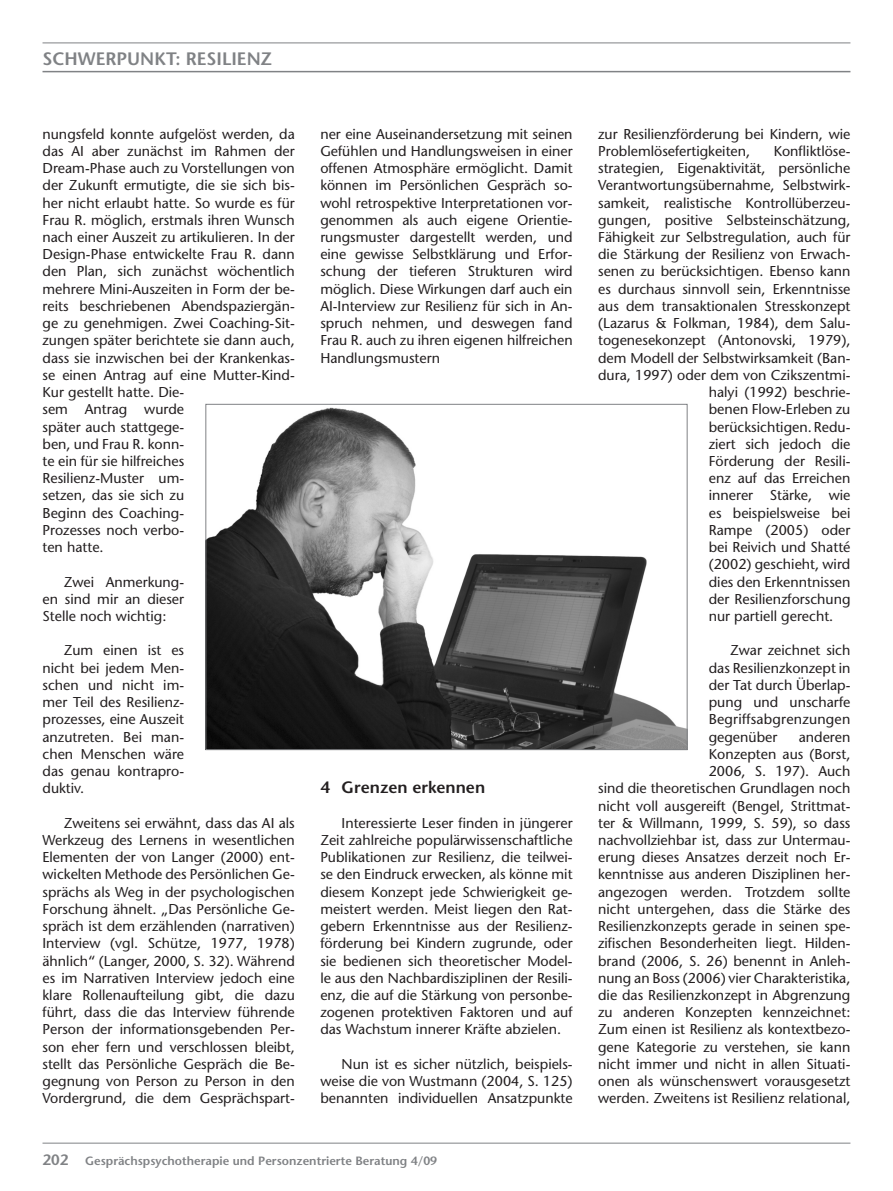
<style>
.page{position:relative;width:893px;height:1191px;background:#fff}
.page>*{position:absolute;margin:0;border:0;box-sizing:border-box;transform-origin:0 0}
.t1{font:600 18px "Stone Sans";color:#808285}
.A_Überschrift_1__5mm{font:600 16.5px "Stone Sans";color:#231f20}
.A_Fliesstext{font:14.25px/17.2px "Stone Sans";color:#231f20;text-align:justify}
.t2{font:600 12px "Stone Sans";color:#808285}
.s1{font-size:15px}
</style>
<div class="page">
<hr style="left:43px;top:1142px;width:807px;height:1px;background:#808285">
<hr style="left:43px;top:43px;width:807px;height:1px;background:#808285">
<hr style="left:43px;top:71px;width:807px;height:1px;background:#808285">
<img style="left:207px;top:407px;width:478px;height:341px">
<p class="t1" style="left:43px;top:47px;width:231px">Schwerpunkt: Resilienz</p>
<p class="A_Fliesstext" style="left:43px;top:125px;width:254px;text-align:left">nungsfeld konnte aufgelöst werden, da das AI aber zunächst im Rahmen der<br>Dream-Phase auch zu Vorstellungen von der Zukunft ermutigte, die sie sich bis&shy;her nicht erlaubt hatte. So wurde es für<br>Frau R. möglich, erstmals ihren Wunsch nach einer Auszeit zu artikulieren. In der<br>Design-Phase entwickelte Frau R. dann den Plan, sich zunächst wöchentlich mehrere Mini-Auszeiten in Form der be&shy;reits beschriebenen Abendspaziergän&shy;ge zu genehmigen. Zwei Coaching-Sit&shy;zungen später berichtete sie dann auch, dass sie inzwischen bei der Krankenkas&shy;se einen Antrag auf eine Mutter-Kind-<br>Kur gestellt hatte. Die-<br>sem Antrag wurde<br>später auch stattgege-<br>ben, und Frau R. konn-<br>te ein für sie hilfreiches<br>Resilienz-Muster um-<br>setzen, das sie sich zu<br>Beginn des Coaching-<br>Prozesses noch verbo-<br>ten hatte.</p>
<p class="A_Fliesstext" style="left:43px;top:573px;width:143px;text-indent:21px">Zwei Anmerkung&shy;en sind mir an dieser Stelle noch wichtig:</p>
<p class="A_Fliesstext" style="left:43px;top:642px;width:143px;text-indent:21px">Zum einen ist es nicht bei jedem Men&shy;schen und nicht im&shy;mer Teil des Resilienz&shy;prozesses, eine Auszeit anzutreten. Bei man&shy;chen Menschen wäre das genau kontrapro&shy;duktiv.</p>
<p class="A_Fliesstext" style="left:43px;top:814px;width:254px;text-indent:21px">Zweitens sei erwähnt, dass das AI als Werkzeug des Lernens in wesentlichen Elementen der von Langer (2000) ent&shy;wickelten Methode des Persönlichen Ge&shy;sprächs als Weg in der psychologischen Forschung ähnelt. „Das Persönliche Ge&shy;spräch ist dem erzählenden (narrativen)<br>Interview (vgl. Schütze, 1977, 1978) ähnlich“ (Langer, 2000, S. 32). Während es im Narrativen Interview jedoch eine klare Rollenaufteilung gibt, die dazu führt, dass die das Interview führende Person der informationsgebenden Per&shy;son eher fern und verschlossen bleibt, stellt das Persönliche Gespräch die Be&shy;gegnung von Person zu Person in den Vordergrund, die dem Gesprächspart-</p>
<p class="A_Fliesstext" style="left:320px;top:125px;width:254px">ner eine Auseinandersetzung mit seinen Gefühlen und Handlungsweisen in einer offenen Atmosphäre ermöglicht. Damit können im Persönlichen Gespräch so&shy;wohl retrospektive Interpretationen vor&shy;genommen als auch eigene Orientie&shy;rungsmuster dargestellt werden, und eine gewisse Selbstklärung und Erfor&shy;schung der tieferen Strukturen wird möglich. Diese Wirkungen darf auch ein AI-Interview zur Resilienz für sich in An&shy;spruch nehmen, und deswegen fand Frau R. auch zu ihren eigenen hilfreichen Handlungsmustern</p>
<p class="A_Überschrift_1__5mm" style="left:320px;top:777px;width:166px">4 Grenzen erkennen</p>
<p class="A_Fliesstext" style="left:320px;top:814px;width:254px;text-indent:21px">Interessierte Leser finden in jüngerer Zeit zahlreiche populärwissenschaftliche Publikationen zur Resilienz, die teilwei&shy;se den Eindruck erwecken, als könne mit diesem Konzept jede Schwierigkeit ge&shy;meistert werden. Meist liegen den Rat&shy;gebern Erkenntnisse aus der Resilienz&shy;förderung bei Kindern zugrunde, oder sie bedienen sich theoretischer Model&shy;le aus den Nachbardisziplinen der Resili&shy;enz, die auf die Stärkung von personbe&shy;zogenen protektiven Faktoren und auf das Wachstum innerer Kräfte abzielen.</p>
<p class="A_Fliesstext" style="left:320px;top:1055px;width:254px;text-indent:21px">Nun ist es sicher nützlich, beispiels&shy;weise die von Wustmann (2004, S. 125) benannten individuellen Ansatzpunkte</p>
<p class="t2" style="left:43px;top:1154px;width:396px"><span class="s1">202</span> Gesprächspsychotherapie und Personzentrierte Beratung 4/09</p>
<p class="A_Fliesstext" style="left:598px;top:125px;width:254px">zur Resilienzförderung bei Kindern, wie<br>Problemlösefertigkeiten,</p>
<p class="A_Fliesstext" style="left:774px;top:142px;width:78px">Konfliktlöse-</p>
<p class="A_Fliesstext" style="left:598px;top:159px;width:254px">strategien, Eigenaktivität, persönliche</p>
<p class="A_Fliesstext" style="left:598px;top:177px;width:254px">Verantwortungsübernahme, Selbstwirk-</p>
<p class="A_Fliesstext" style="left:598px;top:194px;width:254px">samkeit, realistische Kontrollüberzeu-</p>
<p class="A_Fliesstext" style="left:598px;top:211px;width:254px">gungen, positive Selbsteinschätzung,</p>
<p class="A_Fliesstext" style="left:598px;top:228px;width:254px">Fähigkeit zur Selbstregulation, auch für</p>
<p class="A_Fliesstext" style="left:598px;top:246px;width:254px">die Stärkung der Resilienz von Erwach-</p>
<p class="A_Fliesstext" style="left:598px;top:263px;width:254px">senen zu berücksichtigen. Ebenso kann</p>
<p class="A_Fliesstext" style="left:598px;top:280px;width:254px">es durchaus sinnvoll sein, Erkenntnisse</p>
<p class="A_Fliesstext" style="left:598px;top:297px;width:254px">aus dem transaktionalen Stresskonzept</p>
<p class="A_Fliesstext" style="left:598px;top:314px;width:254px">(Lazarus &amp; Folkman, 1984), dem Salu-</p>
<p class="A_Fliesstext" style="left:598px;top:332px;width:254px">togenesekonzept (Antonovski, 1979),</p>
<p class="A_Fliesstext" style="left:598px;top:349px;width:254px">dem Modell der Selbstwirksamkeit (Ban-</p>
<p class="A_Fliesstext" style="left:598px;top:366px;width:254px">dura, 1997) oder dem von Czikszentmi-</p>
<p class="A_Fliesstext" style="left:709px;top:383px;width:143px">halyi (1992) beschrie-</p>
<p class="A_Fliesstext" style="left:709px;top:401px;width:143px">benen Flow-Erleben zu</p>
<p class="A_Fliesstext" style="left:709px;top:418px;width:143px">berücksichtigen. Redu-</p>
<p class="A_Fliesstext" style="left:709px;top:435px;width:143px">ziert sich jedoch die</p>
<p class="A_Fliesstext" style="left:709px;top:452px;width:143px">Förderung der Resili-</p>
<p class="A_Fliesstext" style="left:709px;top:469px;width:143px">enz auf das Erreichen</p>
<p class="A_Fliesstext" style="left:709px;top:487px;width:143px">innerer Stärke, wie</p>
<p class="A_Fliesstext" style="left:709px;top:504px;width:143px">es beispielsweise bei</p>
<p class="A_Fliesstext" style="left:709px;top:521px;width:143px">Rampe (2005) oder</p>
<p class="A_Fliesstext" style="left:709px;top:538px;width:143px">bei Reivich und Shatté</p>
<p class="A_Fliesstext" style="left:709px;top:556px;width:143px">(2002) geschieht, wird</p>
<p class="A_Fliesstext" style="left:709px;top:573px;width:143px">dies den Erkenntnissen</p>
<p class="A_Fliesstext" style="left:709px;top:590px;width:143px">der Resilienzforschung</p>
<p class="A_Fliesstext" style="left:709px;top:607px;width:126px">nur partiell gerecht.</p>
<p class="A_Fliesstext" style="left:709px;top:642px;width:143px;text-indent:21px">Zwar zeichnet sich das Resilienzkonzept in der Tat durch Überlap&shy;pung und unscharfe Begriffsabgrenzungen gegenüber</p>
<p class="A_Fliesstext" style="left:598px;top:728px;width:254px;text-align:right">anderen<br>Konzepten aus (Borst,<br>2006, S. 197). Auch<br>sind die theoretischen Grundlagen noch nicht voll ausgereift (Bengel, Strittmat&shy;ter &amp; Willmann, 1999, S. 59), so dass nachvollziehbar ist, dass zur Untermau&shy;erung dieses Ansatzes derzeit noch Er&shy;kenntnisse aus anderen Disziplinen her&shy;angezogen werden. Trotzdem sollte nicht untergehen, dass die Stärke des Resilienzkonzepts gerade in seinen spe&shy;zifischen Besonderheiten liegt. Hilden&shy;brand (2006, S. 26) benennt in Anleh&shy;nung an Boss (2006) vier Charakteristika, die das Resilienzkonzept in Abgrenzung zu anderen Konzepten kennzeichnet:<br>Zum einen ist Resilienz als kontextbezo&shy;gene Kategorie zu verstehen, sie kann nicht immer und nicht in allen Situati&shy;onen als wünschenswert vorausgesetzt werden. Zweitens ist Resilienz relational,</p>
</div>
